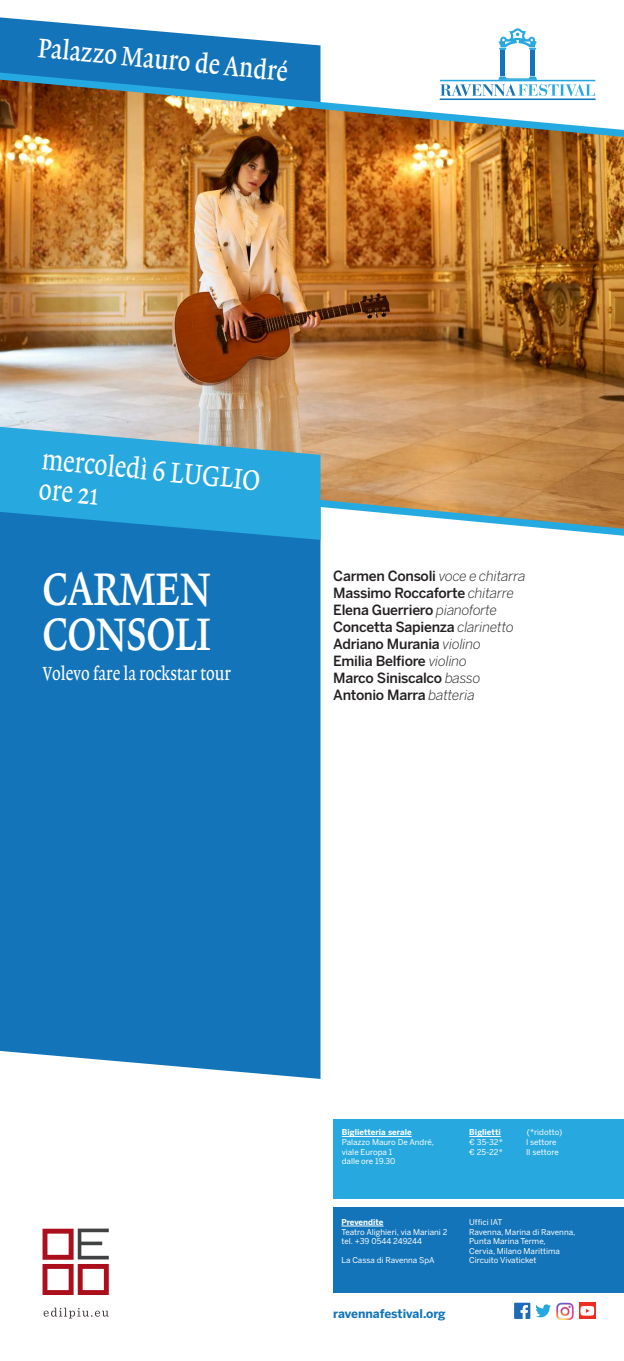
<style>
.page{position:relative;width:624px;height:1361px;background:#fff}
.page>*{position:absolute;margin:0;border:0;box-sizing:border-box;transform-origin:0 0}
.t1{font:48px/45px "Lexicon No 1 Roman B";letter-spacing:-.01em;color:#fff;scale:.8 1}
.t2{font:30px/30.6px "Lexicon No 1 Roman A";color:#fff;scale:.8 1}
.t3{font:28.4px "Lexicon No 1 Roman B";color:#fff;scale:.8 1}
.t4{font:20px "Lexicon No 1 Roman A";color:#fff;scale:.8 1}
.t5{font:500 14px/17px "Benton Sans";letter-spacing:-.02em;color:#231f20}
.t6{font:700 12px "Benton Sans";letter-spacing:-.005em;color:#1374b9}
.t7{font:8px/9.6px "Benton Sans";color:#fff}
.t8{font:700 8px "Benton Sans";color:#fff}
.s1{font-weight:300;font-style:italic}
</style>
<div class="page">
<div style="left:0;top:17px;width:320px;height:1062px;background:#1374b9"></div>
<img style="left:0;top:67px;width:624px;height:474px">
<svg style="left:514px;top:1302px;width:16px;height:17px"></svg>
<div style="left:579px;top:1302px;width:16px;height:17px;background:#ee2e22"></div>
<svg style="left:580px;top:1306px;width:14px;height:9px"></svg>
<img style="left:556px;top:1302px;width:17px;height:17px">
<div style="left:530px;top:51px;width:5px;height:25px;background:#1374b9"></div>
<svg style="left:498px;top:28px;width:38px;height:22px"></svg>
<div style="left:500px;top:51px;width:5px;height:25px;background:#1374b9"></div>
<svg style="left:439px;top:76px;width:156px;height:24px"></svg>
<svg style="left:0;top:427px;width:320px;height:113px;background:#38a3d2"></svg>
<div style="left:333px;top:1119px;width:291px;height:79px;background:#27a8de"></div>
<div style="left:333px;top:1208px;width:291px;height:85px;background:#1374b9"></div>
<hr style="left:341px;top:1226px;width:42px;height:1px;background:#fff">
<hr style="left:342px;top:1136px;width:69px;height:1px;background:#fff">
<hr style="left:469px;top:1136px;width:31px;height:1px;background:#fff">
<svg style="left:43px;top:1228px;width:66px;height:67px"></svg>
<svg style="left:44px;top:1307px;width:65px;height:11px"></svg>
<h3 class="t3" style="left:40px;top:31px;width:314px;rotate:6deg">Palazzo Mauro de André</h3>
<h2 class="t2" style="left:44px;top:443px;width:275px;rotate:6deg">mercoledì 6 LUGLIO ore 21</h2>
<h1 class="t1" style="left:43px;top:567px;width:212px">CARMEN<br>CONSOLI</h1>
<h3 class="t4" style="left:43px;top:662px;width:237px">Volevo fare la rockstar tour</h3>
<h3 class="t5" style="left:333px;top:567px;width:193px">Carmen Consoli <span class="s1">voce e chitarra<br></span>Massimo Roccaforte <span class="s1">chitarre<br></span>Elena Guerriero <span class="s1">pianoforte<br></span>Concetta Sapienza <span class="s1">clarinetto<br></span>Adriano Murania <span class="s1">violino<br></span>Emilia Belfiore <span class="s1">violino<br></span>Marco Siniscalco <span class="s1">basso<br></span>Antonio Marra <span class="s1">batteria</span></h3>
<p class="t8" style="left:342px;top:1128px;width:71px">Biglietteria serale</p>
<p class="t7" style="left:342px;top:1137px;width:94px">Palazzo Mauro De André, viale Europa 1<br>dalle ore 19.30</p>
<p class="t8" style="left:341px;top:1217px;width:43px">Prevendite</p>
<p class="t7" style="left:341px;top:1226px;width:107px">Teatro Alighieri, via Mariani 2 tel. +39 0544 249244</p>
<p class="t7" style="left:341px;top:1255px;width:95px">La Cassa di Ravenna SpA</p>
<h3 class="t6" style="left:333px;top:1307px;width:114px">ravennafestival.org</h3>
<p class="t8" style="left:469px;top:1128px;width:33px">Biglietti</p>
<p class="t7" style="left:527px;top:1127px;width:37px">(*ridotto)</p>
<p class="t7" style="left:469px;top:1137px;width:35px">€ 35-32*</p>
<p class="t7" style="left:526px;top:1137px;width:32px">I settore</p>
<p class="t7" style="left:469px;top:1147px;width:35px">€ 25-22*</p>
<p class="t7" style="left:526px;top:1147px;width:34px">II settore</p>
<p class="t7" style="left:469px;top:1217px;width:107px">Uffici IAT<br>Ravenna, Marina di Ravenna,<br>Punta Marina Terme,<br>Cervia, Milano Marittima<br>Circuito Vivaticket</p>
</div>
